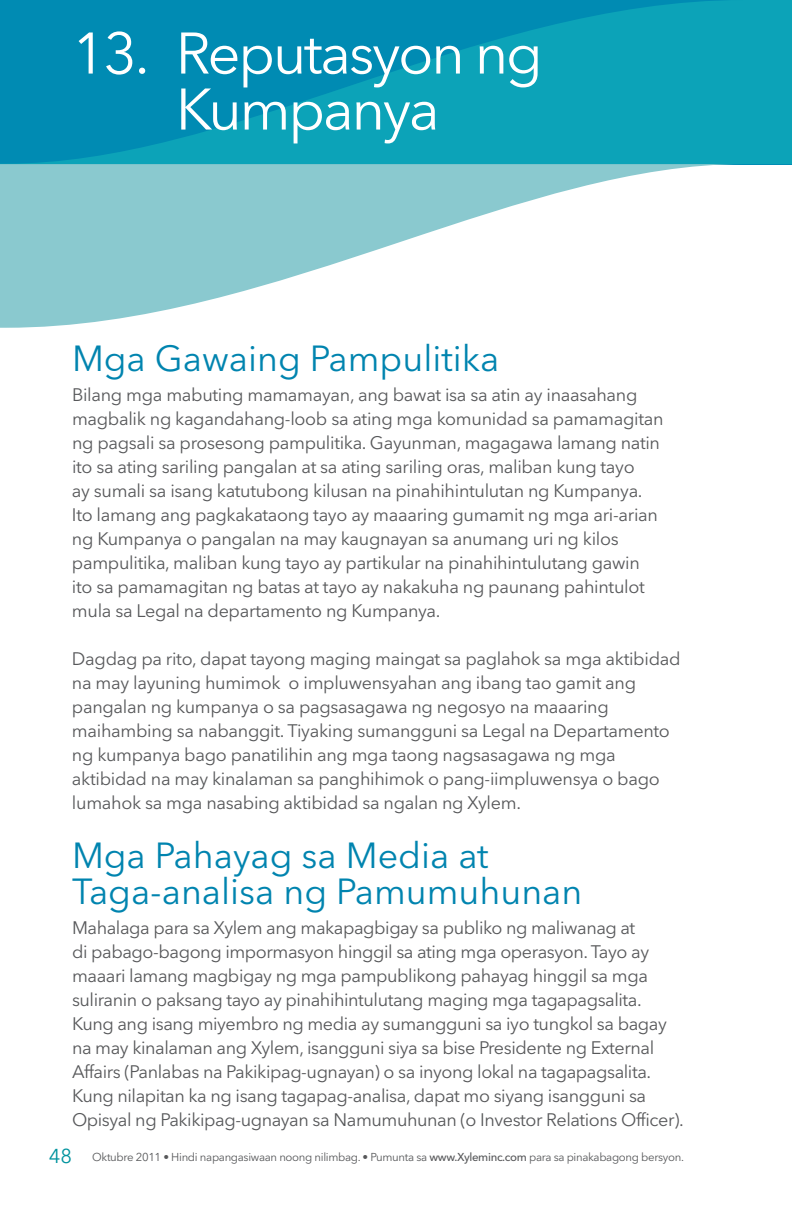
<style>
.page{position:relative;width:792px;height:1224px;background:#fff}
.page>*{position:absolute;margin:0;border:0;box-sizing:border-box;transform-origin:0 0}
.t1{font:58px/56px "Avenir Next LT Com";letter-spacing:-.04em;color:#fff;text-align:center}
.t2{font:36px/36px "Avenir Next LT Com";color:#0084af}
.t3{font:18px/24px "Avenir Next LT Com";letter-spacing:-.015em;color:#57585a}
.t4{font:11.4px "Avenir Next LT Com";letter-spacing:-.03em;color:#57585a}
.s1{font-size:20px;color:#00939e}
.s2{font-weight:500}
</style>
<div class="page">
<svg style="left:0;top:164px;width:792px;height:164px"></svg>
<svg style="left:0;top:0;width:792px;height:164px;background:#0697b5"></svg>
<h1 class="t1" style="left:72px;top:25px;width:472px">13. Reputasyon ng<br>Kumpanya</h1>
<h2 class="t2" style="left:72px;top:341px;width:429px">Mga Gawaing Pampulitika</h2>
<p class="t3" style="left:72px;top:383px;width:593px">Bilang mga mabuting mamamayan, ang bawat isa sa atin ay inaasahang magbalik ng kagandahang-loob sa ating mga komunidad sa pamamagitan ng pagsali sa prosesong pampulitika. Gayunman, magagawa lamang natin ito sa ating sariling pangalan at sa ating sariling oras, maliban kung tayo<br>ay sumali sa isang katutubong kilusan na pinahihintulutan ng Kumpanya.<br>Ito lamang ang pagkakataong tayo ay maaaring gumamit ng mga ari-arian ng Kumpanya o pangalan na may kaugnayan sa anumang uri ng kilos pampulitika, maliban kung tayo ay partikular na pinahihintulutang gawin ito sa pamamagitan ng batas at tayo ay nakakuha ng paunang pahintulot mula sa Legal na departamento ng Kumpanya.</p>
<p class="t3" style="left:72px;top:647px;width:610px">Dagdag pa rito, dapat tayong maging maingat sa paglahok sa mga aktibidad na may layuning humimok o impluwensyahan ang ibang tao gamit ang pangalan ng kumpanya o sa pagsasagawa ng negosyo na maaaring maihambing sa nabanggit. Tiyaking sumangguni sa Legal na Departamento ng kumpanya bago panatilihin ang mga taong nagsasagawa ng mga aktibidad na may kinalaman sa panghihimok o pang-iimpluwensya o bago lumahok sa mga nasabing aktibidad sa ngalan ng Xylem.</p>
<h2 class="t2" style="left:72px;top:837px;width:512px">Mga Pahayag sa Media at<br>Taga-analisa ng Pamumuhunan</h2>
<p class="t3" style="left:72px;top:916px;width:613px">Mahalaga para sa Xylem ang makapagbigay sa publiko ng maliwanag at<br>di pabago-bagong impormasyon hinggil sa ating mga operasyon. Tayo ay maaari lamang magbigay ng mga pampublikong pahayag hinggil sa mga suliranin o paksang tayo ay pinahihintulutang maging mga tagapagsalita.<br>Kung ang isang miyembro ng media ay sumangguni sa iyo tungkol sa bagay na may kinalaman ang Xylem, isangguni siya sa bise Presidente ng External Affairs (Panlabas na Pakikipag-ugnayan) o sa inyong lokal na tagapagsalita.<br>Kung nilapitan ka ng isang tagapag-analisa, dapat mo siyang isangguni sa Opisyal ng Pakikipag-ugnayan sa Namumuhunan (o Investor Relations Officer).</p>
<p class="t4" style="left:49px;top:1150px;width:637px"><span class="s1">48</span> Oktubre 2011 • Hindi napangasiwaan noong nilimbag. • Pumunta sa <span class="s2">www.Xyleminc.com</span> para sa pinakabagong bersyon.</p>
</div>
